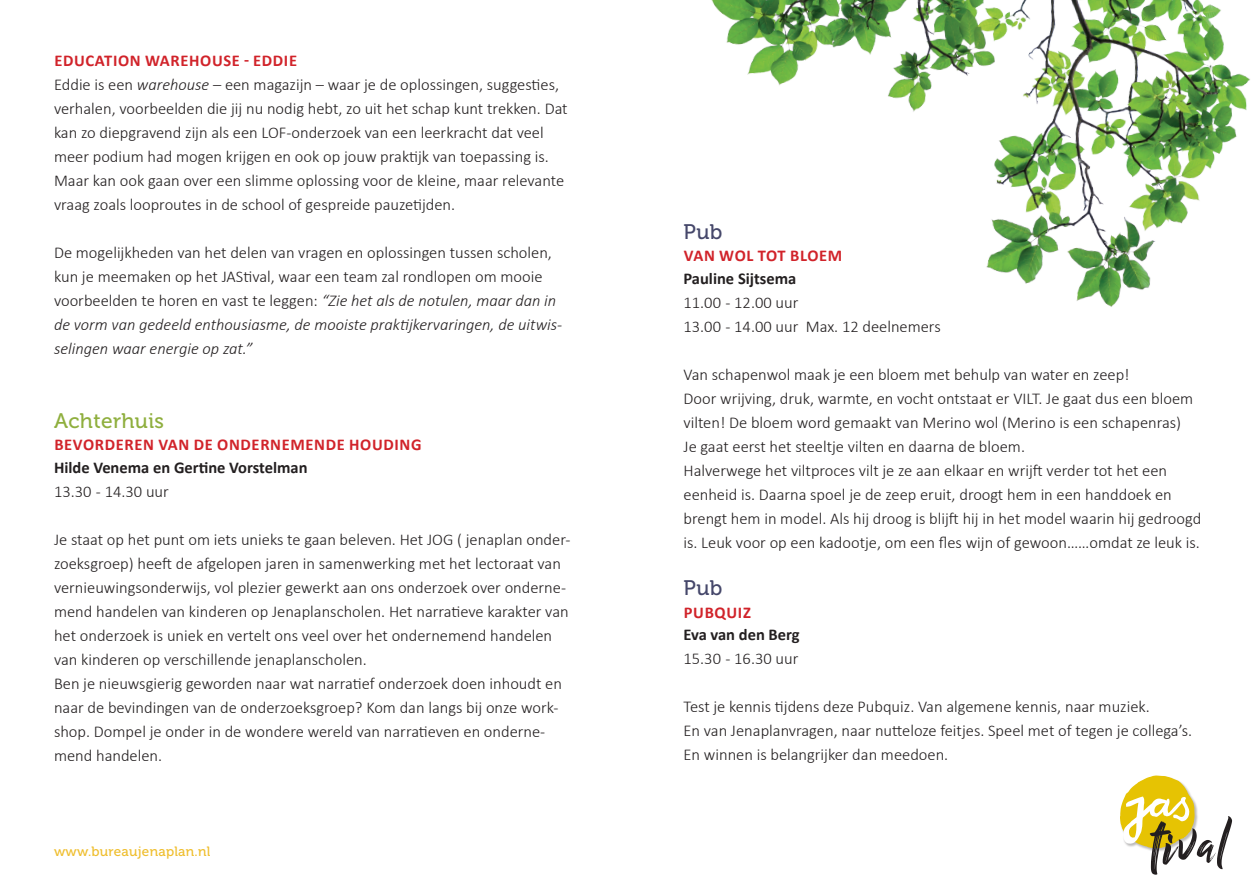
<style>
.page{position:relative;width:1259px;height:893px;background:#fff}
.page>*{position:absolute;margin:0;border:0;box-sizing:border-box;transform-origin:0 0}
.t1{font:61.05px "Billy Ohio";letter-spacing:.02em;color:#231f20}
.t2{font:21px "Museo 500";letter-spacing:.02em;color:#8faf3e}
.t3{font:21px "Museo 500";letter-spacing:.02em;color:#45476a}
.platte{font:300 16.5px/24px "Calibri";color:#231f20}
.titel{font:700 16.5px "Calibri";letter-spacing:.04em;color:#d1232a}
.namen_sprekers{font:700 16.5px "Calibri";color:#231f20}
.Zaal{font:13.5px "Museo 500";letter-spacing:.02em;color:#efbe2e}
.s1{font-style:italic}
</style>
<div class="page">
<img style="left:711px;top:0;width:539px;height:307px">
<div style="left:1120px;top:775px;width:78px;height:76px;background:#231f20;opacity:.3"></div>
<svg style="left:1120px;top:775px;width:74px;height:73px"></svg>
<p class="titel" style="left:54px;top:49px;width:244px">EDUCATION WAREHOUSE - EDDIE</p>
<p class="platte" style="left:54px;top:73px;width:515px">Eddie is een <span class="s1">warehouse</span> – een magazijn – waar je de oplossingen, suggesties, verhalen, voorbeelden die jij nu nodig hebt, zo uit het schap kunt trekken. Dat kan zo diepgravend zijn als een LOF-onderzoek van een leerkracht dat veel meer podium had mogen krijgen en ook op jouw praktijk van toepassing is.<br>Maar kan ook gaan over een slimme oplossing voor de kleine, maar relevante vraag zoals looproutes in de school of gespreide pauzetijden.</p>
<p class="platte" style="left:54px;top:241px;width:510px">De mogelijkheden van het delen van vragen en oplossingen tussen scholen, kun je meemaken op het JAStival, waar een team zal rondlopen om mooie voorbeelden te horen en vast te leggen: <span class="s1">“Zie het als de notulen, maar dan in de vorm van gedeeld enthousiasme, de mooiste praktijkervaringen, de uitwis&shy;selingen waar energie op zat.”</span></p>
<p class="t2" style="left:54px;top:409px;width:112px">Achterhuis</p>
<p class="titel" style="left:54px;top:433px;width:369px">BEVORDEREN VAN DE ONDERNEMENDE HOUDING</p>
<p class="namen_sprekers" style="left:54px;top:455px;width:255px">Hilde Venema en Gertine Vorstelman</p>
<p class="platte" style="left:54px;top:479px;width:116px">13.30 - 14.30 uur</p>
<p class="platte" style="left:54px;top:527px;width:518px">Je staat op het punt om iets unieks te gaan beleven. Het JOG ( jenaplan onder&shy;zoeksgroep) heeft de afgelopen jaren in samenwerking met het lectoraat van vernieuwingsonderwijs, vol plezier gewerkt aan ons onderzoek over onderne&shy;mend handelen van kinderen op Jenaplanscholen. Het narratieve karakter van het onderzoek is uniek en vertelt ons veel over het ondernemend handelen van kinderen op verschillende jenaplanscholen.</p>
<p class="platte" style="left:54px;top:671px;width:509px">Ben je nieuwsgierig geworden naar wat narratief onderzoek doen inhoudt en naar de bevindingen van de onderzoeksgroep? Kom dan langs bij onze work&shy;shop. Dompel je onder in de wondere wereld van narratieven en onderne&shy;mend handelen.</p>
<p class="Zaal" style="left:54px;top:843px;width:158px">www.bureaujenaplan.nl</p>
<p class="t3" style="left:683px;top:220px;width:40px">Pub</p>
<p class="titel" style="left:684px;top:244px;width:160px">VAN WOL TOT BLOEM</p>
<p class="namen_sprekers" style="left:683px;top:266px;width:114px">Pauline Sijtsema</p>
<p class="platte" style="left:683px;top:290px;width:116px">11.00 - 12.00 uur</p>
<p class="platte" style="left:683px;top:314px;width:259px">13.00 - 14.00 uur Max. 12 deelnemers</p>
<p class="platte" style="left:683px;top:362px;width:447px">Van schapenwol maak je een bloem met behulp van water en zeep!</p>
<p class="platte" style="left:683px;top:386px;width:511px">Door wrijving, druk, warmte, en vocht ontstaat er VILT. Je gaat dus een bloem vilten! De bloem word gemaakt van Merino wol (Merino is een schapenras)</p>
<p class="platte" style="left:683px;top:434px;width:343px">Je gaat eerst het steeltje vilten en daarna de bloem.</p>
<p class="platte" style="left:683px;top:458px;width:485px">Halverwege het viltproces vilt je ze aan elkaar en wrijft verder tot het een</p>
<p class="platte" style="left:683px;top:482px;width:519px">eenheid is. Daarna spoel je de zeep eruit, droogt hem in een handdoek en brengt hem in model. Als hij droog is blijft hij in het model waarin hij gedroogd is. Leuk voor op een kadootje, om een fles wijn of gewoon……omdat ze leuk is.</p>
<p class="t3" style="left:683px;top:576px;width:40px">Pub</p>
<p class="titel" style="left:684px;top:601px;width:69px">PUBQUIZ</p>
<p class="namen_sprekers" style="left:683px;top:623px;width:118px">Eva van den Berg</p>
<p class="platte" style="left:683px;top:647px;width:116px">15.30 - 16.30 uur</p>
<p class="platte" style="left:683px;top:695px;width:468px">Test je kennis tijdens deze Pubquiz. Van algemene kennis, naar muziek.</p>
<p class="platte" style="left:683px;top:719px;width:510px">En van Jenaplanvragen, naar nutteloze feitjes. Speel met of tegen je collega’s.<br>En winnen is belangrijker dan meedoen.</p>
<p class="t1" style="left:1151px;top:806px;width:76px">tival</p>
</div>
